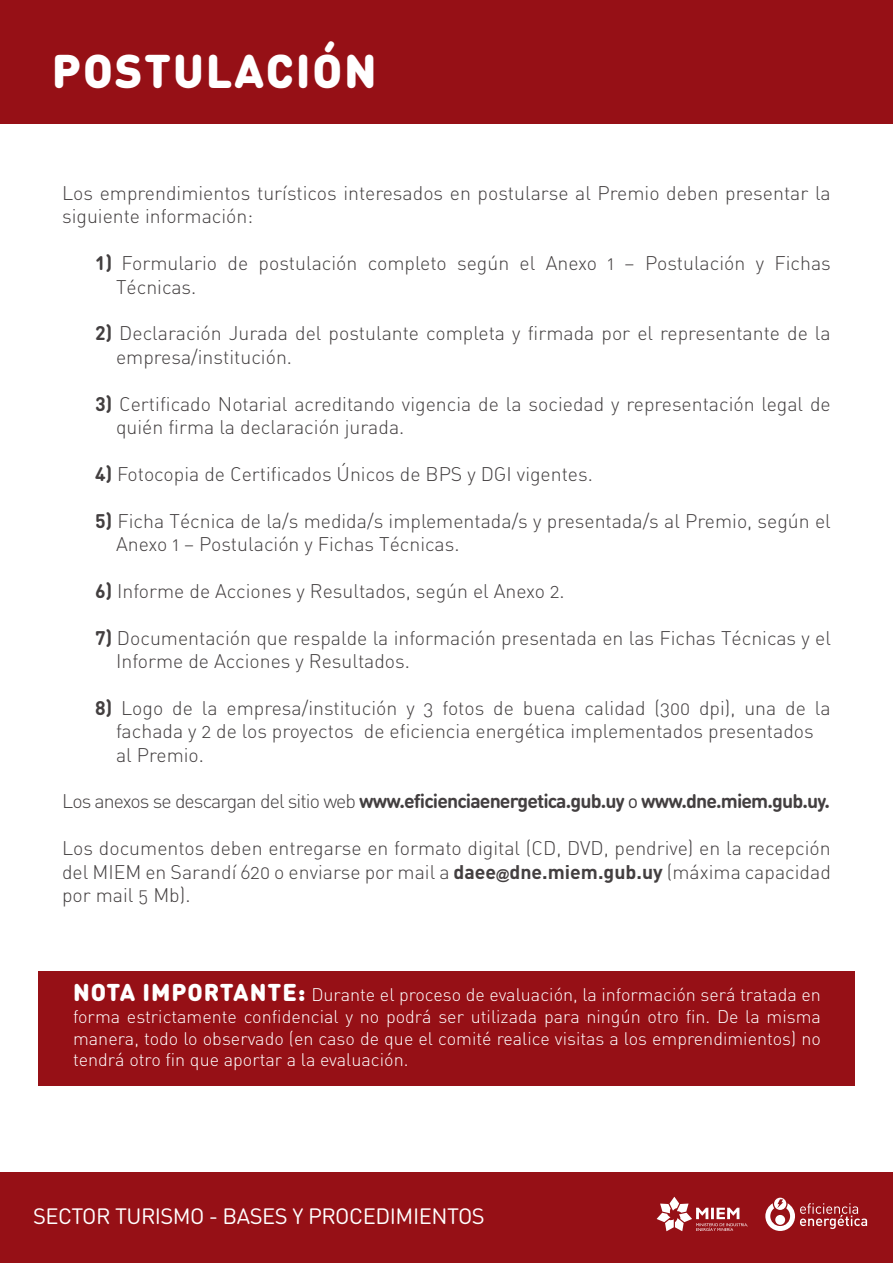
<style>
.page{position:relative;width:893px;height:1263px;background:#fff}
.page>*{position:absolute;margin:0;border:0;box-sizing:border-box;transform-origin:0 0}
.t1{font:900 46.65px "DIN Round Pro";letter-spacing:.04em;color:#fff}
.t2{font:21.9px "DIN Round Pro";letter-spacing:-.02em;color:#fff}
.t3{font:19.5px/23.4px "DIN Light Alternate";color:#433f40}
.t4{font:700 19.5px "DIN Round Pro";letter-spacing:-.045em;color:#433f40}
.t5{font:18px/21.6px "DIN Light Alternate";color:#fff;text-align:justify}
.s1{font-family:"DIN Round Pro";font-weight:700}
.s2{font-family:"DIN Light Alternate";font-weight:400}
.s3{font-weight:400}
.s4{font-family:"DIN";font-weight:700}
.s5{font-family:"Arial";font-weight:700;font-size:13.5px}
.s6{font-family:"DIN Round Pro";font-weight:900;font-size:24px}
</style>
<div class="page">
<div style="left:0;top:0;width:893px;height:123px;background:#961016"></div>
<div style="left:1px;top:1173px;width:892px;height:90px;background:#961016"></div>
<div style="left:39px;top:971px;width:816px;height:114px;background:#961016"></div>
<svg style="left:657px;top:1197px;width:91px;height:34px"></svg>
<div style="left:774px;top:1198px;width:12px;height:12px;background:#fff;border-radius:50%"></div>
<svg style="left:765px;top:1199px;width:102px;height:32px"></svg>
<h1 class="t1" style="left:52px;top:36px;width:326px">POSTULACIÓN</h1>
<p class="t3" style="left:62px;top:181px;width:770px">Los emprendimientos turísticos interesados en postularse al Premio deben presentar la siguiente información:</p>
<p class="t3" style="left:116px;top:251px;width:716px;text-indent:-21px"><span class="s1">1)</span> Formulario de postulación completo según el Anexo 1 – Postulación y Fichas<br>Técnicas.</p>
<p class="t3" style="left:116px;top:321px;width:716px;text-indent:-21px"><span class="s1">2)</span> Declaración Jurada del postulante completa y firmada por el representante de la empresa/institución.</p>
<p class="t3" style="left:116px;top:392px;width:716px;text-indent:-21px"><span class="s1">3)</span> Certificado Notarial acreditando vigencia de la sociedad y representación legal de quién firma la declaración jurada.</p>
<p class="t3" style="left:95px;top:462px;width:499px"><span class="s1">4)</span> Fotocopia de Certificados Únicos de BPS y DGI vigentes.</p>
<p class="t3" style="left:116px;top:509px;width:716px;text-indent:-21px"><span class="s1">5)</span> Ficha Técnica de la/s medida/s implementada/s y presentada/s al Premio, según el<br>Anexo 1 – Postulación y Fichas Técnicas.</p>
<p class="t3" style="left:95px;top:579px;width:471px"><span class="s1">6)</span> Informe de Acciones y Resultados, según el Anexo 2.</p>
<p class="t3" style="left:116px;top:626px;width:716px;text-indent:-21px"><span class="s1">7)</span> Documentación que respalde la información presentada en las Fichas Técnicas y el<br>Informe de Acciones y Resultados.</p>
<p class="t3" style="left:116px;top:696px;width:716px;text-indent:-21px"><span class="s1">8)</span> Logo de la empresa/institución y 3 fotos de buena calidad (300 dpi), una de la fachada y 2 de los proyectos de eficiencia energética implementados presentados al Premio.</p>
<p class="t4" style="left:62px;top:788px;width:769px"><span class="s2">Los anexos se descargan del sitio web</span> www.eficienciaenergetica.gub.uy <span class="s3">o</span> www.dne.miem.gub.uy.</p>
<p class="t3" style="left:62px;top:836px;width:770px;text-align:justify">Los documentos deben entregarse en formato digital (CD, DVD, pendrive) en la recepción del MIEM en Sarandí 620 o enviarse por mail a <span class="s4">daee</span><span class="s5">@</span><span class="s4">dne.miem.gub.uy</span> (máxima capacidad por mail 5 Mb).</p>
<p class="t5" style="left:73px;top:984px;width:749px"><span class="s6">NOTA IMPORTANTE:</span> Durante el proceso de evaluación, la información será tratada en forma estrictamente confidencial y no podrá ser utilizada para ningún otro fin. De la misma manera, todo lo observado (en caso de que el comité realice visitas a los emprendimientos) no tendrá otro fin que aportar a la evaluación.</p>
<p class="t2" style="left:33px;top:1201px;width:453px">SECTOR TURISMO - BASES Y PROCEDIMIENTOS</p>
</div>
